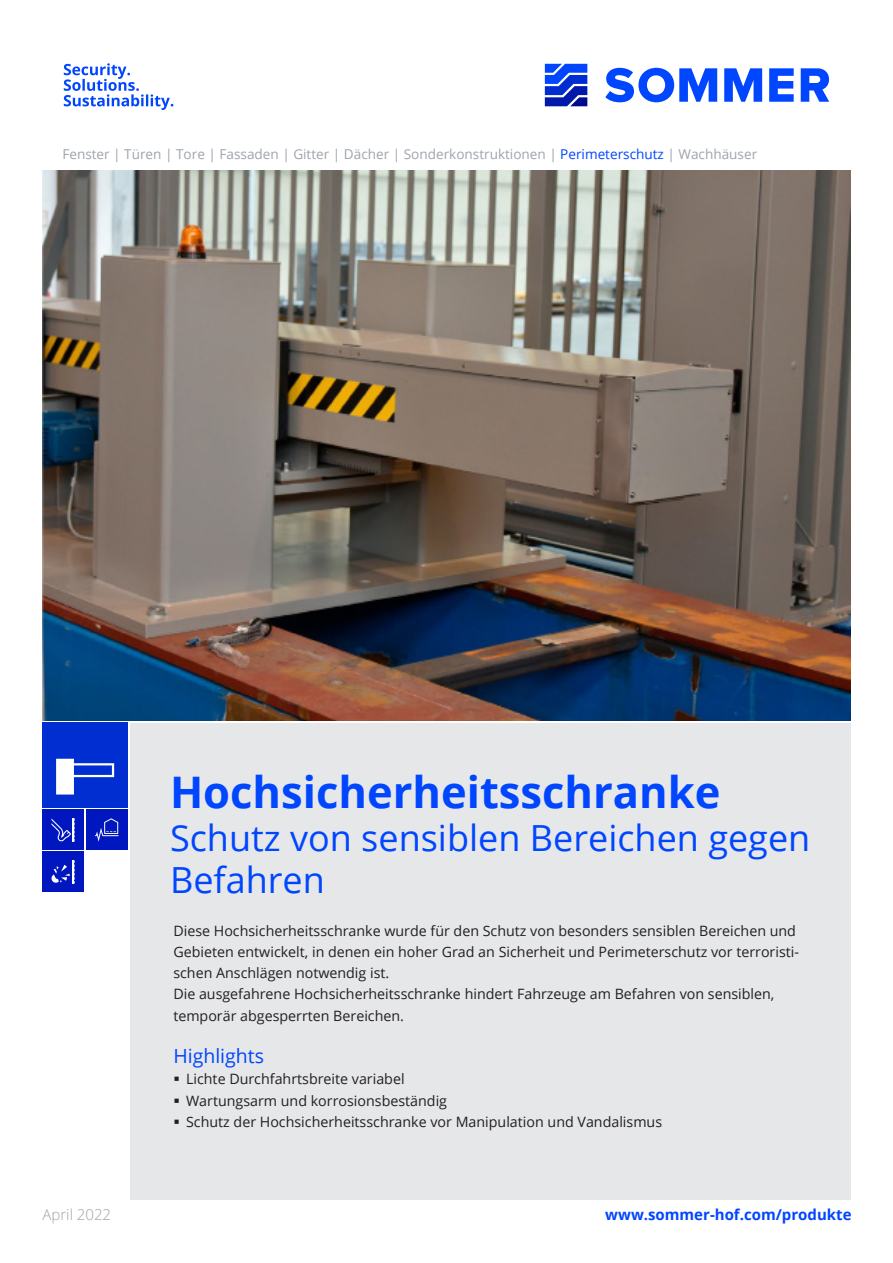
<style>
.page{position:relative;width:893px;height:1263px;background:#fff}
.page>*{position:absolute;margin:0;border:0;box-sizing:border-box;transform-origin:0 0}
.t1{font:700 43.5px "Open Sans";color:#0046ff}
.t2{font:36px/42.5px "Open Sans";color:#0046ff}
.DB_Überschrift{font:19.5px "Open Sans";color:#0046ff}
.t3{font:700 15px "Open Sans";color:#0045ff}
.t4{font:300 15px "Open Sans";color:#9ea4ac}
.DB_Aufzählung{font:14.25px/21.3px "Open Sans";color:#231f20}
.t5{font:13.5px "Open Sans";color:#9ea4ac}
.s1{color:#0046ff}
</style>
<div class="page">
<svg style="left:64px;top:63px;width:109px;height:47px"></svg>
<svg style="left:545px;top:64px;width:42px;height:42px;background:#2c52d9"></svg>
<svg style="left:724px;top:68px;width:38px;height:34px"></svg>
<svg style="left:769px;top:68px;width:25px;height:34px"></svg>
<svg style="left:801px;top:68px;width:28px;height:34px"></svg>
<svg style="left:605px;top:68px;width:112px;height:34px"></svg>
<div style="left:86px;top:810px;width:42px;height:40px;background:#0017bf"></div>
<svg style="left:95px;top:818px;width:23px;height:24px"></svg>
<div style="left:130px;top:723px;width:720px;height:476px;background:#e6e7e9"></div>
<div style="left:42px;top:852px;width:42px;height:40px;background:#0017bf"></div>
<svg style="left:51px;top:860px;width:24px;height:24px"></svg>
<div style="left:42px;top:810px;width:42px;height:40px;background:#0017bf"></div>
<svg style="left:52px;top:818px;width:23px;height:23px"></svg>
<div style="left:42px;top:723px;width:86px;height:85px;background:#002ed1"></div>
<svg style="left:56px;top:759px;width:58px;height:35px"></svg>
<img style="left:43px;top:170px;width:807px;height:551px">
<p class="t5" style="left:62px;top:145px;width:696px">Fenster | Türen | Tore | Fassaden | Gitter | Dächer | Sonderkonstruktionen | <span class="s1">Perimeterschutz</span> | Wachhäuser</p>
<p class="t1" style="left:170px;top:761px;width:552px">Hochsicherheitsschranke</p>
<p class="t2" style="left:170px;top:815px;width:642px">Schutz von sensiblen Bereichen gegen<br>Befahren</p>
<p class="DB_Aufzählung" style="left:173px;top:919px;width:627px">Diese Hochsicherheitsschranke wurde für den Schutz von besonders sensiblen Bereichen und<br>Gebieten entwickelt, in denen ein hoher Grad an Sicherheit und Perimeterschutz vor terroristi&shy;schen Anschlägen notwendig ist.</p>
<p class="DB_Aufzählung" style="left:173px;top:983px;width:603px">Die ausgefahrene Hochsicherheitsschranke hindert Fahrzeuge am Befahren von sensiblen, temporär abgesperrten Bereichen.</p>
<p class="DB_Überschrift" style="left:173px;top:1043px;width:92px">Highlights</p>
<p class="DB_Aufzählung" style="left:186px;top:1068px;width:220px">Lichte Durchfahrtsbreite variabel</p>
<p class="DB_Aufzählung" style="left:186px;top:1089px;width:262px">Wartungsarm und korrosionsbeständig</p>
<p class="DB_Aufzählung" style="left:186px;top:1111px;width:478px">Schutz der Hochsicherheitsschranke vor Manipulation und Vandalismus</p>
<p class="t4" style="left:43px;top:1205px;width:70px">April 2022</p>
<p class="t3" style="left:605px;top:1204px;width:248px">www.sommer-hof.com/produkte</p>
</div>
